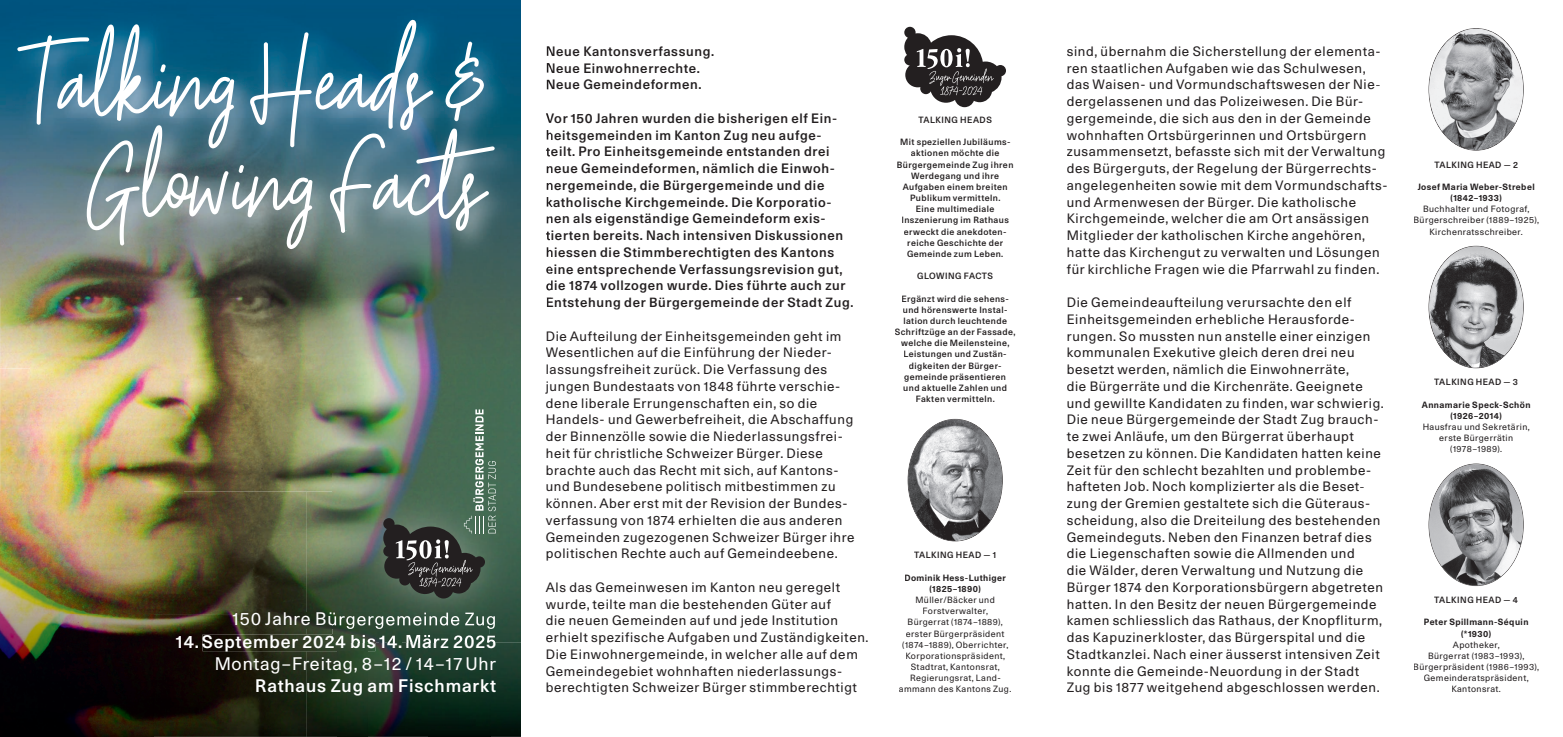
<style>
.page{position:relative;width:1563px;height:737px;background:#fff}
.page>*{position:absolute;margin:0;border:0;box-sizing:border-box;transform-origin:0 0}
.t1{font:500 17.5px "Unica.77 LL";letter-spacing:.05em;color:#fff}
.t2{font:17.5px "Unica.77 LL";letter-spacing:.05em;color:#fff}
.t3{font:13.12px/16.7px "Unica.77 LL";letter-spacing:.05em;color:#231f20}
.t4{font:500 13.12px/16.7px "Unica.77 LL";letter-spacing:.05em;color:#231f20}
.t5{font:500 8.75px/11.2px "Unica.77 LL";letter-spacing:.05em;color:#231f20;text-align:center}
.t6{font:8.75px/11.2px "Unica.77 LL";letter-spacing:.05em;color:#231f20;text-align:center}
.t7{font:700 8.75px/11.2px "Unica.77 LL";letter-spacing:.05em;color:#231f20;text-align:center}
</style>
<div class="page">
<svg style="left:1428px;top:28px;width:96px;height:123px"></svg>
<img style="left:1429px;top:29px;width:93px;height:121px">
<svg style="left:1428px;top:291px;width:96px;height:77px"></svg>
<img style="left:1429px;top:246px;width:93px;height:120px">
<svg style="left:1428px;top:463px;width:96px;height:123px"></svg>
<img style="left:1429px;top:524px;width:94px;height:61px">
<svg style="left:904px;top:27px;width:102px;height:80px"></svg>
<img style="left:0;top:368px;width:30px;height:123px">
<img style="left:30px;top:368px;width:307px;height:123px">
<img style="left:337px;top:368px;width:184px;height:106px">
<img style="left:0;top:298px;width:30px;height:70px">
<img style="left:30px;top:298px;width:491px;height:70px">
<img style="left:0;top:491px;width:337px;height:246px">
<img style="left:368px;top:642px;width:61px;height:95px">
<img style="left:490px;top:491px;width:31px;height:246px">
<img style="left:337px;top:651px;width:31px;height:86px">
<img style="left:429px;top:648px;width:61px;height:89px">
<img style="left:241px;top:612px;width:92px;height:17px">
<img style="left:202px;top:634px;width:173px;height:17px">
<img style="left:387px;top:642px;width:14px;height:5px">
<img style="left:406px;top:642px;width:89px;height:6px">
<img style="left:333px;top:474px;width:188px;height:17px">
<img style="left:333px;top:491px;width:157px;height:151px">
<img style="left:333px;top:612px;width:162px;height:17px">
<img style="left:333px;top:634px;width:42px;height:8px">
<svg style="left:379px;top:635px;width:5px;height:12px"></svg>
<img style="left:387px;top:635px;width:14px;height:7px">
<img style="left:406px;top:635px;width:89px;height:7px">
<svg style="left:907px;top:464px;width:96px;height:77px"></svg>
<img style="left:908px;top:419px;width:93px;height:121px">
<svg style="left:383px;top:409px;width:113px;height:189px;background:#506657"></svg>
<img style="left:0;top:0;width:550px;height:298px">
<svg style="left:547px;top:46px;width:4px;height:27px"></svg>
<svg style="left:547px;top:80px;width:4px;height:9px"></svg>
<svg style="left:546px;top:113px;width:5px;height:127px"></svg>
<svg style="left:546px;top:247px;width:5px;height:51px"></svg>
<svg style="left:17px;top:20px;width:478px;height:229px;background:#5c8799"></svg>
<h1 class="t1" style="left:176px;top:635px;width:322px">14.September 2024 bis 14.März 2025</h1>
<h1 class="t2" style="left:215px;top:657px;width:283px">Montag–Freitag, 8–12 / 14–17 Uhr</h1>
<h1 class="t1" style="left:255px;top:679px;width:242px">Rathaus Zug am Fischmarkt</h1>
<p class="t4" style="left:546px;top:44px;width:170px">Neue Kantonsverfassung.<br>Neue Einwohnerrechte.<br>Neue Gemeindeformen.</p>
<p class="t4" style="left:546px;top:111px;width:309px">Vor 150 Jahren wurden die bisherigen elf Ein&shy;heitsgemeinden im Kanton Zug neu aufge&shy;teilt. Pro Einheitsgemeinde entstanden drei neue Gemeindeformen, nämlich die Einwoh&shy;nergemeinde, die Bürgergemeinde und die katholische Kirchgemeinde. Die Korporatio&shy;nen als eigenständige Gemeindeform exis&shy;tierten bereits. Nach intensiven Diskussionen hiessen die Stimmberechtigten des Kantons eine entsprechende Verfassungsrevision gut, die 1874 vollzogen wurde. Dies führte auch zur Entstehung der Bürgergemeinde der Stadt Zug.</p>
<p class="t3" style="left:546px;top:329px;width:310px">Die Aufteilung der Einheitsgemeinden geht im Wesentlichen auf die Einführung der Nieder&shy;lassungsfreiheit zurück. Die Verfassung des jungen Bundestaats von 1848 führte verschie&shy;dene liberale Errungenschaften ein, so die Handels- und Gewerbefreiheit, die Abschaffung der Binnenzölle sowie die Niederlassungsfrei&shy;heit für christliche Schweizer Bürger. Diese brachte auch das Recht mit sich, auf Kantons&shy;und Bundesebene politisch mitbestimmen zu können. Aber erst mit der Revision der Bundes&shy;verfassung von 1874 erhielten die aus anderen Gemeinden zugezogenen Schweizer Bürger ihre politischen Rechte auch auf Gemeindeebene.</p>
<p class="t3" style="left:546px;top:580px;width:324px">Als das Gemeinwesen im Kanton neu geregelt wurde, teilte man die bestehenden Güter auf<br>die neuen Gemeinden auf und jede Institution erhielt spezifische Aufgaben und Zuständigkeiten.<br>Die Einwohnergemeinde, in welcher alle auf dem Gemeindegebiet wohnhaften niederlassungs&shy;berechtigten Schweizer Bürger stimmberechtigt</p>
<p class="t5" style="left:918px;top:115px;width:75px">TALKING HEADS</p>
<p class="t5" style="left:897px;top:137px;width:118px">Mit speziellen Jubiläums&shy;aktionen möchte die<br>Bürgergemeinde Zug ihren<br>Werdegang und ihre<br>Aufgaben einem breiten<br>Publikum vermitteln.<br>Eine multimediale<br>Inszenierung im Rathaus erweckt die anekdoten&shy;reiche Geschichte der<br>Gemeinde zum Leben.</p>
<p class="t5" style="left:917px;top:271px;width:77px">GLOWING FACTS</p>
<p class="t5" style="left:895px;top:293px;width:122px">Ergänzt wird die sehens&shy;und hörenswerte Instal&shy;lation durch leuchtende<br>Schriftzüge an der Fassade, welche die Meilensteine,<br>Leistungen und Zustän&shy;digkeiten der Bürger&shy;gemeinde präsentieren<br>und aktuelle Zahlen und<br>Fakten vermitteln.</p>
<p class="t5" style="left:914px;top:550px;width:83px">TALKING HEAD — 1</p>
<p class="t7" style="left:904px;top:573px;width:103px">Dominik Hess-Luthiger (1825–1890)</p>
<p class="t6" style="left:899px;top:595px;width:114px">Müller/Bäcker und<br>Forstverwalter,<br>Bürgerrat (1874–1889), erster Bürgerpräsident (1874–1889), Oberrichter,<br>Korporationspräsident,<br>Stadtrat, Kantonsrat,<br>Regierungsrat, Land&shy;ammann des Kantons Zug.</p>
<p class="t3" style="left:1067px;top:44px;width:322px">sind, übernahm die Sicherstellung der elementa&shy;ren staatlichen Aufgaben wie das Schulwesen, das Waisen- und Vormundschaftswesen der Nie&shy;dergelassenen und das Polizeiwesen. Die Bür&shy;gergemeinde, die sich aus den in der Gemeinde wohnhaften Ortsbürgerinnen und Ortsbürgern zusammensetzt, befasste sich mit der Verwaltung des Bürgerguts, der Regelung der Bürgerrechts&shy;angelegenheiten sowie mit dem Vormundschafts&shy;und Armenwesen der Bürger. Die katholische Kirchgemeinde, welcher die am Ort ansässigen Mitglieder der katholischen Kirche angehören, hatte das Kirchengut zu verwalten und Lösungen für kirchliche Fragen wie die Pfarrwahl zu finden.</p>
<p class="t3" style="left:1067px;top:295px;width:319px">Die Gemeindeaufteilung verursachte den elf Einheitsgemeinden erhebliche Herausforde&shy;rungen. So mussten nun anstelle einer einzigen kommunalen Exekutive gleich deren drei neu besetzt werden, nämlich die Einwohnerräte,<br>die Bürgerräte und die Kirchenräte. Geeignete und gewillte Kandidaten zu finden, war schwierig.<br>Die neue Bürgergemeinde der Stadt Zug brauch&shy;te zwei Anläufe, um den Bürgerrat überhaupt besetzen zu können. Die Kandidaten hatten keine Zeit für den schlecht bezahlten und problembe&shy;hafteten Job. Noch komplizierter als die Beset&shy;zung der Gremien gestaltete sich die Güteraus&shy;scheidung, also die Dreiteilung des bestehenden Gemeindeguts. Neben den Finanzen betraf dies die Liegenschaften sowie die Allmenden und<br>die Wälder, deren Verwaltung und Nutzung die Bürger 1874 den Korporationsbürgern abgetreten hatten. In den Besitz der neuen Bürgerge meinde kamen schliesslich das Rathaus, der Knopfliturm, das Kapuzinerkloster, das Bürgerspital und die Stadtkanzlei. Nach einer äusserst intensiven Zeit konnte die Gemeinde-Neuordung in der Stadt Zug bis 1877 weitgehend abgeschlossen werden.</p>
<p class="t5" style="left:1434px;top:160px;width:85px">TALKING HEAD — 2</p>
<p class="t7" style="left:1417px;top:182px;width:118px">Josef Maria Weber-Strebel (1842–1933)</p>
<p class="t6" style="left:1413px;top:204px;width:127px">Buchhalter und Fotograf,<br>Bürgerschreiber (1889–1925),<br>Kirchenratsschreiber.</p>
<p class="t5" style="left:1434px;top:377px;width:85px">TALKING HEAD — 3</p>
<p class="t7" style="left:1421px;top:400px;width:110px">Annamarie Speck-Schön (1926–2014)</p>
<p class="t6" style="left:1422px;top:422px;width:109px">Hausfrau und Sekretärin, erste Bürgerrätin (1978–1989).</p>
<p class="t5" style="left:1434px;top:595px;width:85px">TALKING HEAD — 4</p>
<p class="t7" style="left:1424px;top:617px;width:106px">Peter Spillmann-Séquin (*1930)</p>
<p class="t6" style="left:1413px;top:639px;width:127px">Apotheker,<br>Bürgerrat (1983–1993),<br>Bürgerpräsident (1986–1993),<br>Gemeinderatspräsident,<br>Kantonsrat.</p>
</div>
